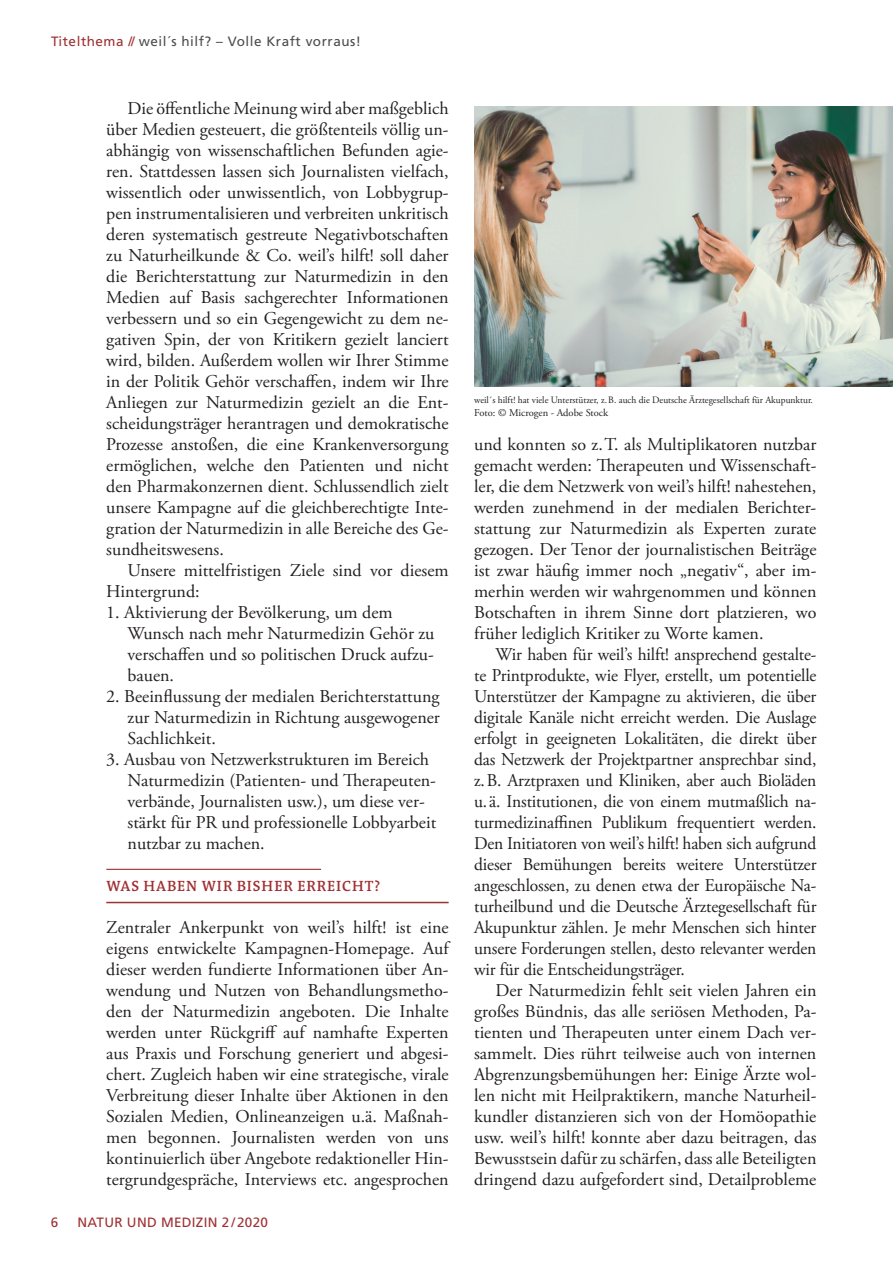
<style>
.page{position:relative;width:893px;height:1263px;background:#fff}
.page>*{position:absolute;margin:0;border:0;box-sizing:border-box;transform-origin:0 0}
.t1{font:18px/21px "Adobe Garamond Pro";color:#231f20;text-align:justify}
.t2{font:600 15px "The Antiqua B W6";letter-spacing:.06em;color:#9f2f32}
.t3{font:13.5px "Frutiger";letter-spacing:.04em;color:#4b4c4d}
.t4{font:13.5px "Frutiger";letter-spacing:.02em;color:#9f2f32}
.t5{font:10.5px "Adobe Garamond Pro";color:#231f20}
.t6{font:9.75px "Adobe Garamond Pro";color:#231f20}
.s1{color:#9f2f32}
</style>
<div class="page">
<hr style="left:106px;top:869px;width:215px;height:1px;background:#9f2f32">
<hr style="left:106px;top:902px;width:343px;height:1px;background:#9f2f32">
<img style="left:474px;top:107px;width:419px;height:280px">
<p class="t3" style="left:51px;top:33px;width:312px"><span class="s1">Titelthema //</span> weil´s hilf? – Volle Kraft vorraus!</p>
<p class="t1" style="left:106px;top:98px;width:344px;text-indent:21px">Die öffentliche Meinung wird aber maßgeblich über Medien gesteuert, die größtenteils völlig un&shy;abhängig von wissenschaftlichen Befunden agie&shy;ren. Stattdessen lassen sich Journalisten vielfach, wissentlich oder unwissentlich, von Lobbygrup&shy;pen instrumentalisieren und verbreiten unkritisch deren systematisch gestreute Negativbotschaften zu Naturheilkunde &amp; Co. weil’s hilft! soll daher die Berichterstattung zur Naturmedizin in den Medien auf Basis sachgerechter Informationen verbessern und so ein Gegengewicht zu dem ne&shy;gativen Spin, der von Kritikern gezielt lanciert wird, bilden. Außerdem wollen wir Ihrer Stimme in der Politik Gehör verschaffen, indem wir Ihre Anliegen zur Naturmedizin gezielt an die Ent&shy;scheidungsträger herantragen und demokratische Prozesse anstoßen, die eine Krankenversorgung ermöglichen, welche den Patienten und nicht den Pharmakonzernen dient. Schlussendlich zielt unsere Kampagne auf die gleichberechtigte Inte&shy;gration der Naturmedizin in alle Bereiche des Ge&shy;sundheitswesens.</p>
<p class="t1" style="left:106px;top:561px;width:344px;text-indent:21px">Unsere mittelfristigen Ziele sind vor diesem<br>Hintergrund:</p>
<p class="t1" style="left:128px;top:603px;width:308px;text-align:left;text-indent:-21px">1. Aktivierung der Bevölkerung, um dem<br>Wunsch nach mehr Naturmedizin Gehör zu verschaffen und so politischen Druck aufzu&shy;bauen.</p>
<p class="t1" style="left:128px;top:687px;width:314px;text-indent:-21px">2. Beeinflussung der medialen Berichterstattung zur Naturmedizin in Richtung ausgewogener Sachlichkeit.</p>
<p class="t1" style="left:128px;top:750px;width:310px;text-align:left;text-indent:-21px">3. Ausbau von Netzwerkstrukturen im Bereich Naturmedizin (Patienten- und Therapeuten&shy;verbände, Journalisten usw.), um diese ver&shy;stärkt für PR und professionelle Lobbyarbeit nutzbar zu machen.</p>
<p class="t2" style="left:107px;top:876px;width:275px">WAS HABEN WIR BISHER ERREICHT?</p>
<p class="t1" style="left:106px;top:917px;width:344px">Zentraler Ankerpunkt von weil’s hilft! ist eine eigens entwickelte Kampagnen-Homepage. Auf dieser werden fundierte Informationen über An&shy;wendung und Nutzen von Behandlungsmetho&shy;den der Naturmedizin angeboten. Die Inhalte werden unter Rückgriff auf namhafte Experten aus Praxis und Forschung generiert und abgesi&shy;chert. Zugleich haben wir eine strategische, virale Verbreitung dieser Inhalte über Aktionen in den Sozialen Medien, Onlineanzeigen u.ä. Maßnah&shy;men begonnen. Journalisten werden von uns kontinuierlich über Angebote redaktioneller Hin&shy;tergrundgespräche, Interviews etc. angesprochen</p>
<p class="t4" style="left:51px;top:1214px;width:9px">6</p>
<p class="t4" style="left:78px;top:1214px;width:192px">NATUR UND MEDIZIN 2 / 2020</p>
<p class="t6" style="left:474px;top:394px;width:340px">weil´s hilft! hat viele Unterstützer, z.B. auch die Deutsche Ärztegesellschaft für Akupunktur.</p>
<p class="t5" style="left:474px;top:406px;width:136px">Foto: © Microgen - Adobe Stock</p>
<p class="t1" style="left:474px;top:435px;width:344px">und konnten so z.T. als Multiplikatoren nutzbar gemacht werden: Therapeuten und Wissenschaft&shy;ler, die dem Netzwerk von weil’s hilft! nahestehen, werden zunehmend in der medialen Berichter&shy;stattung zur Naturmedizin als Experten zurate gezogen. Der Tenor der journalistischen Beiträge ist zwar häufig immer noch „negativ“, aber im&shy;merhin werden wir wahrgenommen und können Botschaften in ihrem Sinne dort platzieren, wo früher lediglich Kritiker zu Worte kamen.</p>
<p class="t1" style="left:474px;top:644px;width:344px;text-indent:21px">Wir haben für weil’s hilft! ansprechend gestalte&shy;te Printprodukte, wie Flyer, erstellt, um potentielle Unterstützer der Kampagne zu aktivieren, die über digitale Kanäle nicht erreicht werden. Die Auslage erfolgt in geeigneten Lokalitäten, die direkt über das Netzwerk der Projektpartner ansprechbar sind, z.B. Arztpraxen und Kliniken, aber auch Bioläden u. ä. Institutionen, die von einem mutmaßlich na&shy;turmedizinaffinen Publikum frequentiert werden.<br>Den Initiatoren von weil’s hilft! haben sich aufgrund dieser Bemühungen bereits weitere Unterstützer angeschlossen, zu denen etwa der Europäische Na&shy;turheilbund und die Deutsche Ärztegesellschaft für Akupunktur zählen. Je mehr Menschen sich hinter unsere Forderungen stellen, desto relevanter werden wir für die Entscheidungsträger.</p>
<p class="t1" style="left:474px;top:980px;width:344px;text-indent:21px">Der Naturmedizin fehlt seit vielen Jahren ein großes Bündnis, das alle seriösen Methoden, Pa&shy;tienten und Therapeuten unter einem Dach ver&shy;sammelt. Dies rührt teilweise auch von internen Abgrenzungsbemühungen her: Einige Ärzte wol&shy;len nicht mit Heilpraktikern, manche Naturheil&shy;kundler distanzieren sich von der Homöopathie usw. weil’s hilft! konnte aber dazu beitragen, das Bewusstsein dafür zu schärfen, dass alle Beteiligten dringend dazu aufgefordert sind, Detailprobleme</p>
</div>
